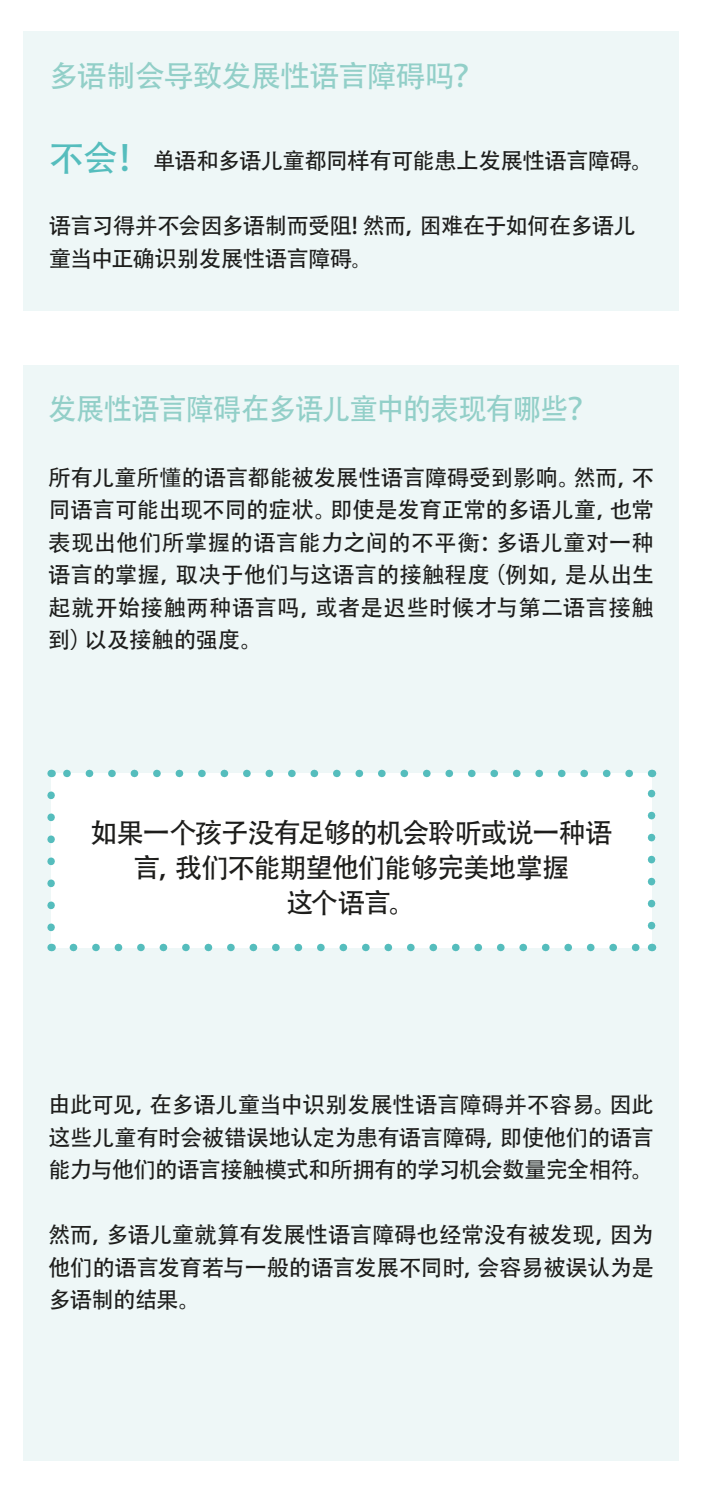
<style>
.page{position:relative;width:702px;height:1489px;background:#fff}
.page>*{position:absolute;margin:0;border:0;box-sizing:border-box;transform-origin:0 0}
.t1{font:30px "Adobe Heiti Std";letter-spacing:-.035em;color:#92cfc8;scale:.95 1}
.t2{font:30px "Adobe Heiti Std";letter-spacing:-.035em;color:#92cfc8}
.t3{font:27.5px/35px "Adobe Heiti Std";letter-spacing:-.05em;color:#1d1d1b;text-align:center}
.t4{font:22.5px/32.5px "Adobe Heiti Std";letter-spacing:-.025em;color:#1d1d1b;text-align:justify}
.t5{font:22.5px/32.5px "Adobe Heiti Std";letter-spacing:-.045em;color:#1d1d1b}
.s1{font-size:35px;color:#55bdbd}
.s2{font-size:20px}
</style>
<div class="page">
<div style="left:23px;top:31px;width:655px;height:279px;background:#eef7f7"></div>
<div style="left:23px;top:365px;width:655px;height:1095px;background:#eef7f7"></div>
<div style="left:51px;top:773px;width:600px;height:174px;background:#fff"></div>
<svg style="left:47px;top:795px;width:8px;height:137px"></svg>
<svg style="left:73px;top:943px;width:567px;height:8px"></svg>
<svg style="left:647px;top:784px;width:8px;height:141px"></svg>
<svg style="left:63px;top:769px;width:566px;height:8px"></svg>
<h1 class="t2" style="left:48px;top:58px;width:436px">多语制会导致发展性语言障碍吗？</h1>
<p class="t4" style="left:49px;top:145px;width:606px"><span class="s1">不会！</span>单语和多语儿童都同样有可能患上发展性语言障碍。</p>
<p class="t5" style="left:49px;top:210px;width:588px">语言习得并不会因多语制而受阻! 然而，困难在于如何在多语儿童当中正确识别发展性语言障碍<span class="s2">。</span></p>
<h1 class="t1" style="left:48px;top:391px;width:578px">发展性语言障碍在多语儿童中的表现有哪些？</h1>
<p class="t4" style="left:48px;top:461px;width:607px">所有儿童所懂的语言都能被发展性语言障碍受到影响。然而，不同语言可能出现不同的症状。即使是发育正常的多语儿童，也常表现出他们所掌握的语言能力之间的不平衡：多语儿童对一种语言的掌握，取决于他们与这语言的接触程度（例如，是从出生起就开始接触两种语言吗，或者是迟些时候才与第二语言接触到）以及接触的强度。</p>
<p class="t3" style="left:90px;top:815px;width:524px">如果一个孩子没有足够的机会聆听或说一种语言，我们不能期望他们能够完美地掌握<br>这个语言。</p>
<p class="t4" style="left:48px;top:1089px;width:607px">由此可见，在多语儿童当中识别发展性语言障碍并不容易。因此这些儿童有时会被错误地认定为患有语言障碍，即使他们的语言能力与他们的语言接触模式和所拥有的学习机会数量完全相符。</p>
<p class="t4" style="left:48px;top:1219px;width:607px">然而，多语儿童就算有发展性语言障碍也经常没有被发现，因为他们的语言发育若与一般的语言发展不同时，会容易被误认为是多语制的结果。</p>
</div>
